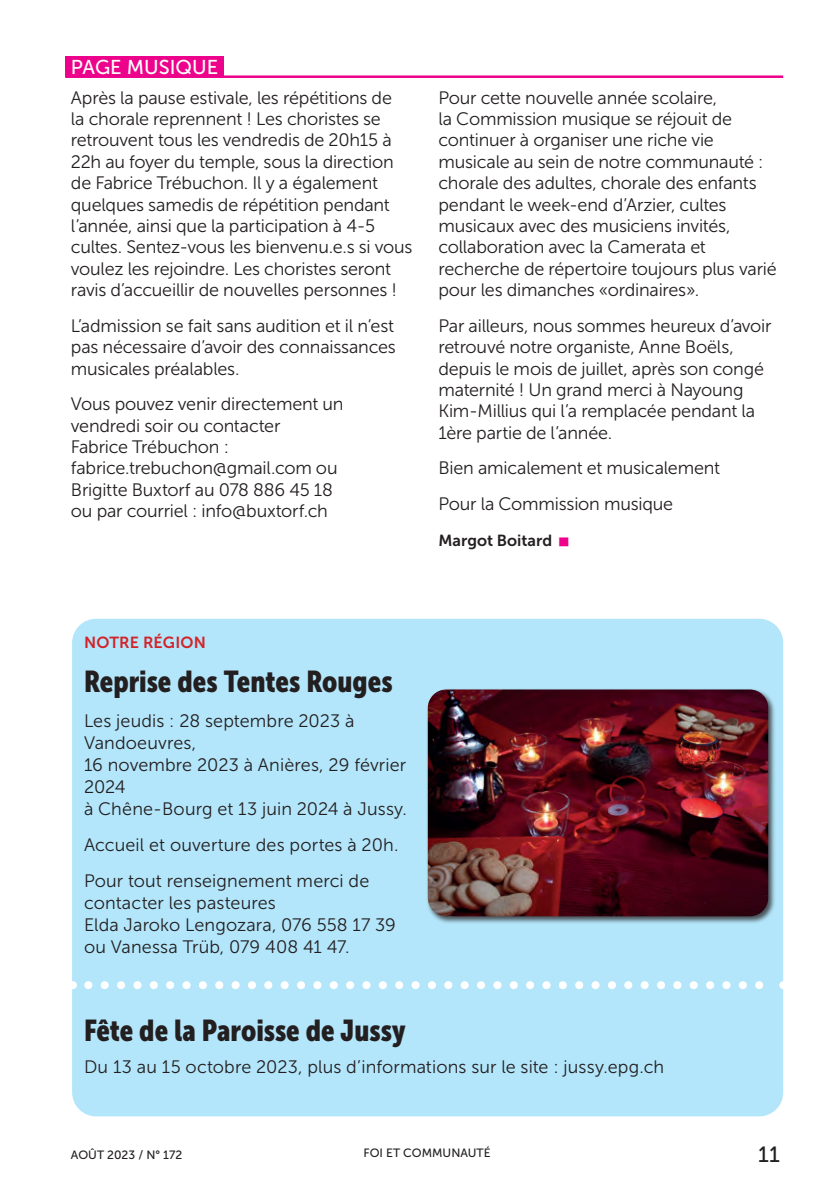
<style>
.page{position:relative;width:840px;height:1191px;background:#fff}
.page>*{position:absolute;margin:0;border:0;box-sizing:border-box;transform-origin:0 0}
.t1{font:40px "Trebuchet MS";color:#ed028c}
.t2{font:30px "Museo Sans Cond 900";color:#231f20}
.t3{font:22px "Museo Sans 500";color:#231f20}
.t4{font:20px "Museo Sans 500";color:#fff}
.t5{font:18px/21.4px "Museo Sans 300";letter-spacing:-.01em;color:#231f20}
.t6{font:18px/36.2px "Museo Sans 300";letter-spacing:.01em;color:#231f20}
.t7{font:16px "Museo Sans 700";color:#231f20}
.t8{font:16px "Museo Sans 700";letter-spacing:.01em;color:#d1232a}
.t9{font:12px "Museo Sans 500";color:#231f20}
</style>
<div class="page">
<div style="left:65px;top:57px;width:159px;height:20px;background:#ed028c"></div>
<hr style="left:65px;top:75px;width:717px;height:3px;background:#ed028c">
<div style="left:72px;top:619px;width:710px;height:497px;background:#b3e6fa;border-radius:24px"></div>
<div style="left:426px;top:688px;width:349px;height:236px;background:#231f20;opacity:.75"></div>
<img style="left:427px;top:689px;width:340px;height:227px">
<svg style="left:88px;top:981px;width:676px;height:8px"></svg>
<p class="t4" style="left:71px;top:56px;width:149px">PAGE MUSIQUE</p>
<p class="t5" style="left:71px;top:87px;width:343px">Après la pause estivale, les répétitions de<br>la chorale reprennent ! Les choristes se retrouvent tous les vendredis de 20h15 à 22h au foyer du temple, sous la direction de Fabrice Trébuchon. Il y a également quelques samedis de répétition pendant l’année, ainsi que la participation à 4-5 cultes. Sentez-vous les bienvenu.e.s si vous voulez les rejoindre. Les choristes seront ravis d’accueillir de nouvelles personnes !</p>
<p class="t5" style="left:71px;top:315px;width:326px;text-align:justify">L’admission se fait sans audition et il n’est pas nécessaire d’avoir des connaissances musicales préalables.</p>
<p class="t5" style="left:71px;top:393px;width:274px">Vous pouvez venir directement un vendredi soir ou contacter<br>Fabrice Trébuchon : fabrice.trebuchon@gmail.com ou<br>Brigitte Buxtorf au 078 886 45 18 ou par courriel : info@buxtorf.ch</p>
<p class="t5" style="left:438px;top:87px;width:339px">Pour cette nouvelle année scolaire,<br>la Commission musique se réjouit de continuer à organiser une riche vie musicale au sein de notre communauté : chorale des adultes, chorale des enfants pendant le week-end d’Arzier, cultes musicaux avec des musiciens invités, collaboration avec la Camerata et recherche de répertoire toujours plus varié pour les dimanches «ordinaires».</p>
<p class="t5" style="left:438px;top:315px;width:334px">Par ailleurs, nous sommes heureux d’avoir retrouvé notre organiste, Anne Boëls, depuis le mois de juillet, après son congé maternité ! Un grand merci à Nayoung Kim-Millius qui l’a remplacée pendant la 1ère partie de l’année.</p>
<p class="t5" style="left:438px;top:450px;width:283px;line-height:35.6px">Bien amicalement et musicalement<br>Pour la Commission musique</p>
<p class="t7" style="left:438px;top:531px;width:115px">Margot Boitard</p>
<h1 class="t1" style="left:556px;top:517px;width:16px">▪</h1>
<p class="t8" style="left:84px;top:634px;width:123px">NOTRE RÉGION</p>
<h2 class="t2" style="left:84px;top:665px;width:310px">Reprise des Tentes Rouges</h2>
<p class="t5" style="left:84px;top:709px;width:324px;line-height:22px">Les jeudis : 28 septembre 2023 à<br>Vandoeuvres,<br>16 novembre 2023 à Anières, 29 février<br>2024<br>à Chêne-Bourg et 13 juin 2024 à Jussy.</p>
<p class="t6" style="left:84px;top:826px;width:316px">Accueil et ouverture des portes à 20h.<br>Pour tout renseignement merci de</p>
<p class="t5" style="left:84px;top:892px;width:313px;line-height:22px">contacter les pasteures<br>Elda Jaroko Lengozara, 076 558 17 39 ou Vanessa Trüb, 079 408 41 47.</p>
<h2 class="t2" style="left:84px;top:1013px;width:323px">Fête de la Paroisse de Jussy</h2>
<p class="t5" style="left:84px;top:1056px;width:581px">Du 13 au 15 octobre 2023, plus d’informations sur le site : jussy.epg.ch</p>
<p class="t9" style="left:71px;top:1148px;width:113px">AOÛT 2023 / N° 172</p>
<p class="t9" style="left:363px;top:1146px;width:128px">FOI ET COMMUNAUTÉ</p>
<p class="t3" style="left:757px;top:1142px;width:23px">11</p>
</div>
